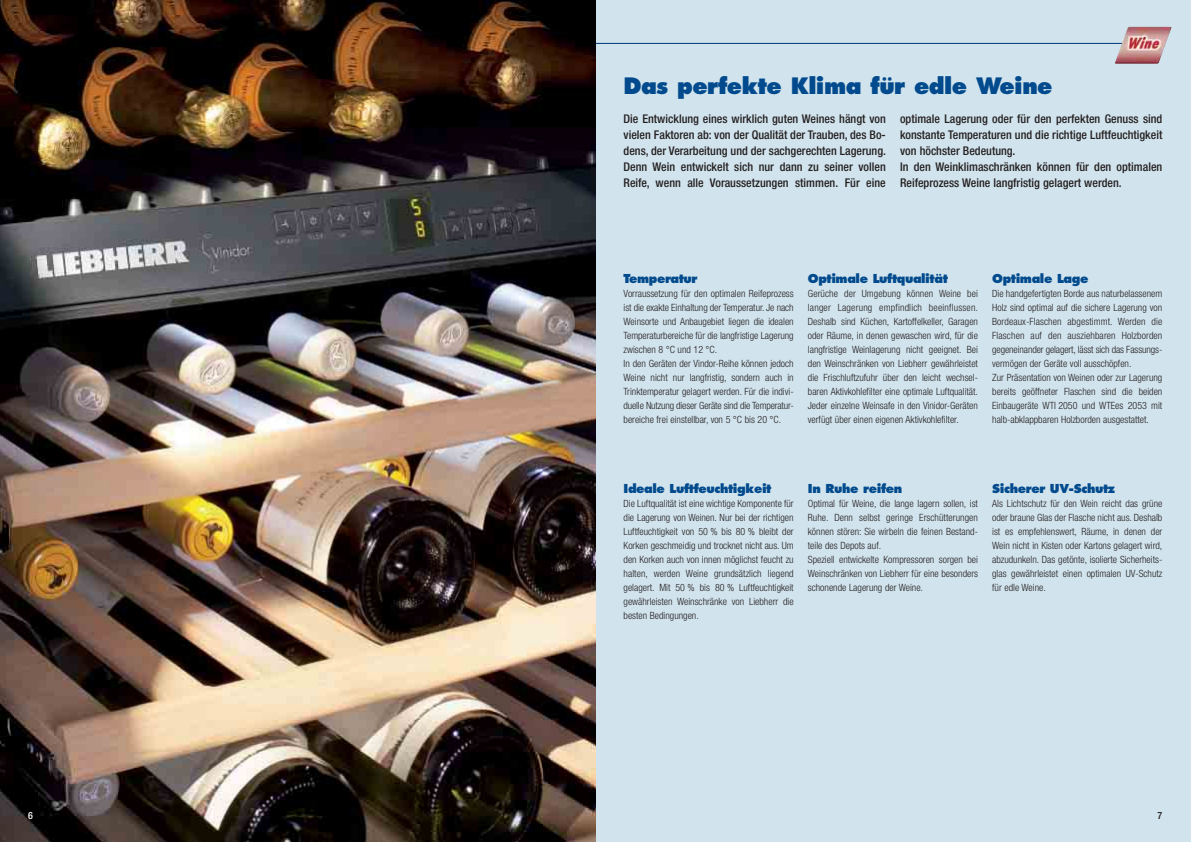
<style>
.page{position:relative;width:1191px;height:842px;background:#fff}
.page>*{position:absolute;margin:0;border:0;box-sizing:border-box;transform-origin:0 0}
.t1{font:800 22px "Futura";letter-spacing:-.025em;color:#004a8d}
.t2{font:500 condensed 12px/16px "Helvetica Neue";color:#231f20;text-align:justify}
.t3{font:800 12px "Futura";letter-spacing:-.035em;color:#004a8d}
.t4{font:300 condensed 10px/14px "Helvetica Neue";color:#231f20}
.t5{font:500 condensed 10px "Helvetica Neue";color:#fff}
.t6{font:500 condensed 10px "Helvetica Neue";color:#231f20}
</style>
<div class="page">
<div style="left:595px;top:1px;width:595px;height:841px;background:#d1e3ec"></div>
<hr style="left:0;top:43px;width:1134px;height:1px;background:#00367b">
<img style="left:0;top:1px;width:595px;height:841px">
<img style="left:1114px;top:27px;width:57px;height:37px">
<h1 class="t1" style="left:623px;top:76px;width:430px">Das perfekte Klima für edle Weine</h1>
<p class="t2" style="left:623px;top:112px;width:264px">Die Entwicklung eines wirklich guten Weines hängt von vielen Faktoren ab: von der Qualität der Trauben, des Bo&shy;dens, der Verarbeitung und der sachgerechten Lagerung.<br>Denn Wein entwickelt sich nur dann zu seiner vollen Reife, wenn alle Voraussetzungen stimmen. Für eine</p>
<p class="t2" style="left:900px;top:112px;width:264px;text-align:left">optimale Lagerung oder für den perfekten Genuss sind konstante Temperaturen und die richtige Luftfeuchtigkeit von höchster Bedeutung.<br>In den Weinklimaschränken können für den optimalen Reifeprozess Weine langfristig gelagert werden.</p>
<p class="t3" style="left:623px;top:273px;width:75px">Temperatur</p>
<p class="t4" style="left:623px;top:287px;width:172px">Vorraussetzung für den optimalen Reifeprozess ist die exakte Einhaltung der Temperatur. Je nach Weinsorte und Anbaugebiet liegen die idealen Temperaturbereiche für die langfristige Lagerung zwischen 8 °C und 12 °C.<br>In den Geräten der Vindor-Reihe können jedoch Weine nicht nur langfristig, sondern auch in Trinktemperatur gelagert werden. Für die indivi&shy;duelle Nutzung dieser Geräte sind die Temperatur&shy;bereiche frei einstellbar, von 5 °C bis 20 °C.</p>
<p class="t3" style="left:808px;top:273px;width:141px">Optimale Luftqualität</p>
<p class="t4" style="left:808px;top:287px;width:172px;text-align:justify">Gerüche der Umgebung können Weine bei langer Lagerung empfindlich beeinflussen.<br>Deshalb sind Küchen, Kartoffelkeller, Garagen oder Räume, in denen gewaschen wird, für die langfristige Weinlagerung nicht geeignet. Bei den Weinschränken von Liebherr gewährleistet die Frischluftzufuhr über den leicht wechsel&shy;baren Aktivkohlefilter eine optimale Luftqualität.<br>Jeder einzelne Weinsafe in den Vinidor-Geräten verfügt über einen eigenen Aktivkohlefilter.</p>
<p class="t3" style="left:992px;top:273px;width:98px">Optimale Lage</p>
<p class="t4" style="left:992px;top:287px;width:172px">Die handgefertigten Borde aus naturbelassenem Holz sind optimal auf die sichere Lagerung von Bordeaux-Flaschen abgestimmt. Werden die Flaschen auf den ausziehbaren Holzborden gegeneinander gelagert, lässt sich das Fassungs&shy;vermögen der Geräte voll ausschöpfen.<br>Zur Präsentation von Weinen oder zur Lagerung bereits geöffneter Flaschen sind die beiden Einbaugeräte WTI 2050 und WTEes 2053 mit halb-abklappbaren Holzborden ausgestattet.</p>
<p class="t3" style="left:623px;top:483px;width:149px">Ideale Luftfeuchtigkeit</p>
<p class="t4" style="left:623px;top:497px;width:172px;text-align:justify">Die Luftqualität ist eine wichtige Komponente für die Lagerung von Weinen. Nur bei der richtigen Luftfeuchtigkeit von 50 % bis 80 % bleibt der Korken geschmeidig und trocknet nicht aus. Um den Korken auch von innen möglichst feucht zu halten, werden Weine grundsätzlich liegend gelagert. Mit 50 % bis 80 % Luftfeuchtigkeit gewährleisten Weinschränke von Liebherr die besten Bedingungen.</p>
<p class="t3" style="left:808px;top:483px;width:96px">In Ruhe reifen</p>
<p class="t4" style="left:808px;top:497px;width:172px">Optimal für Weine, die lange lagern sollen, ist Ruhe. Denn selbst geringe Erschütterungen können stören: Sie wirbeln die feinen Bestand&shy;teile des Depots auf.<br>Speziell entwickelte Kompressoren sorgen bei Weinschränken von Liebherr für eine besonders schonende Lagerung der Weine.</p>
<p class="t3" style="left:992px;top:483px;width:124px">Sicherer UV-Schutz</p>
<p class="t4" style="left:992px;top:497px;width:172px;text-align:justify">Als Lichtschutz für den Wein reicht das grüne oder braune Glas der Flasche nicht aus. Deshalb ist es empfehlenswert, Räume, in denen der Wein nicht in Kisten oder Kartons gelagert wird, abzudunkeln. Das getönte, isolierte Sicherheits&shy;glas gewährleistet einen optimalen UV-Schutz für edle Weine.</p>
<p class="t5" style="left:28px;top:812px;width:6px">6</p>
<p class="t6" style="left:1157px;top:812px;width:6px">7</p>
</div>
